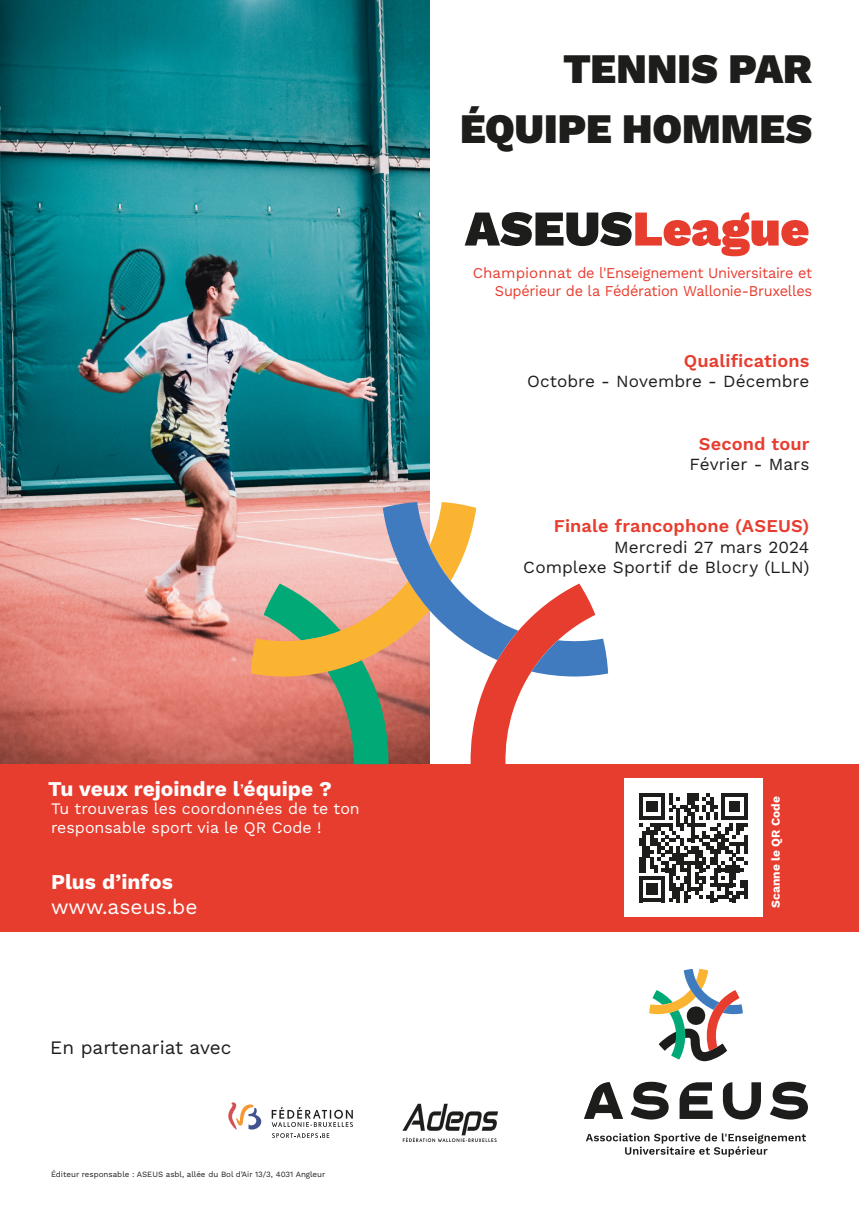
<style>
.page{position:relative;width:859px;height:1208px;background:#fff}
.page>*{position:absolute;margin:0;border:0;box-sizing:border-box;transform-origin:0 0}
.t1{font:900 50px "Work Sans";color:#e73d2f}
.t2{font:900 42px/60px "Work Sans";color:#1d1d1b;text-align:right}
.t3{font:700 21px "Work Sans";color:#fff}
.t4{font:21px/25.2px "Work Sans";color:#fff}
.t5{font:19px "Work Sans";color:#1d1d1b}
.t6{font:600 18px "Work Sans";letter-spacing:.005em;color:#e73d2f}
.t7{font:17px/20.4px "Work Sans";letter-spacing:.005em;color:#1d1d1b;text-align:right}
.t8{font:16px/19.2px "Work Sans";color:#fff}
.t9{font:15px/18px "Work Sans";letter-spacing:-.02em;color:#e73d2f;text-align:right}
.t10{font:700 12px "Work Sans";color:#fff}
.t11{font:8px "Work Sans";color:#1d1d1b}
.s1{font-weight:400;font-size:17px}
.s2{font-weight:700}
.s3{color:#1d1d1b}
</style>
<div class="page">
<img style="left:0;top:0;width:429px;height:764px">
<div style="left:0;top:764px;width:859px;height:167px;background:#e73d2f"></div>
<div style="left:624px;top:778px;width:139px;height:139px;background:#fff"></div>
<svg style="left:639px;top:793px;width:109px;height:109px"></svg>
<hr style="left:744px;top:879px;width:4px;height:19px;background:#1d1d1b">
<svg style="left:631px;top:1081px;width:38px;height:38px"></svg>
<svg style="left:680px;top:1082px;width:33px;height:37px"></svg>
<svg style="left:723px;top:1082px;width:38px;height:37px"></svg>
<svg style="left:770px;top:1081px;width:38px;height:38px"></svg>
<svg style="left:584px;top:1082px;width:39px;height:37px"></svg>
<svg style="left:649px;top:969px;width:94px;height:92px"></svg>
<svg style="left:586px;top:1133px;width:220px;height:24px"></svg>
<svg style="left:228px;top:1102px;width:33px;height:27px"></svg>
<svg style="left:272px;top:1107px;width:81px;height:20px"></svg>
<svg style="left:272px;top:1133px;width:57px;height:4px"></svg>
<svg style="left:251px;top:502px;width:357px;height:262px"></svg>
<img style="left:402px;top:1103px;width:96px;height:39px">
<p class="t3" style="left:48px;top:773px;width:285px">Tu veux rejoindre l<span class="s1">’</span>équipe ?</p>
<p class="t8" style="left:51px;top:798px;width:310px">Tu trouveras les coordonnées de te ton responsable sport via le QR Code !</p>
<p class="t4" style="left:51px;top:868px;width:148px"><span class="s2">Plus d’infos </span>www.aseus.be</p>
<p class="t5" style="left:50px;top:1033px;width:183px">En partenariat avec</p>
<p class="t11" style="left:51px;top:1168px;width:276px">Éditeur responsable : ASEUS asbl, allée du Bol d’Air 13/3, 4031 Angleur</p>
<p class="t2" style="left:460px;top:37px;width:354px">TENNIS PAR<br>ÉQUIPE HOMMES</p>
<p class="t1" style="left:465px;top:190px;width:346px"><span class="s3">ASEUS</span>League</p>
<p class="t9" style="left:473px;top:263px;width:341px">Championnat de l'Enseignement Universitaire et<br>Supérieur de la Fédération Wallonie-Bruxelles</p>
<p class="t6" style="left:684px;top:347px;width:127px">Qualifications</p>
<p class="t7" style="left:527px;top:370px;width:284px">Octobre - Novembre - Décembre</p>
<p class="t6" style="left:699px;top:430px;width:112px">Second tour</p>
<p class="t7" style="left:690px;top:453px;width:121px">Février - Mars</p>
<p class="t6" style="left:554px;top:512px;width:257px">Finale francophone (ASEUS)</p>
<p class="t7" style="left:523px;top:536px;width:288px">Mercredi 27 mars 2024<br>Complexe Sportif de Blocry (LLN)</p>
<p class="t10" style="left:766px;top:908px;width:113px;rotate:-90deg">Scanne le QR Code</p>
</div>
